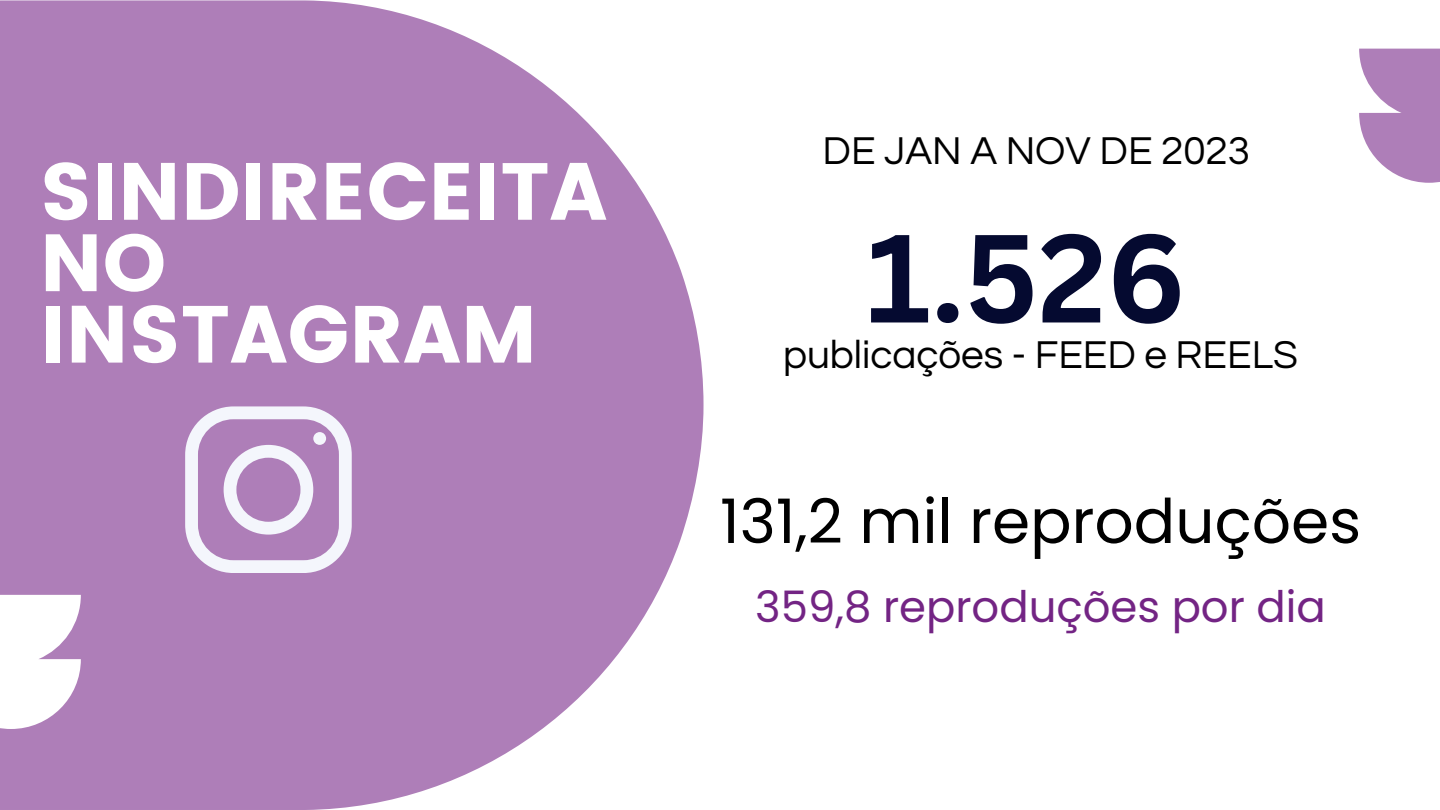
<style>
.page{position:relative;width:1440px;height:810px;background:#fff}
.page>*{position:absolute;margin:0;border:0;box-sizing:border-box;transform-origin:0 0}
.t1{font:700 122.4px "Canva Sans";color:#050a30}
.t2{font:80.8px "Poppins";color:#fff}
.t3{font:61.4px "Poppins";color:#000}
.t4{font:43.4px "Poppins";color:#732484}
.t5{font:40.4px "Questrial";color:#000}
</style>
<div class="page">
<svg style="left:0;top:0;width:704px;height:810px;background:#b78dc0"></svg>
<svg style="left:0;top:595px;width:81px;height:134px"></svg>
<svg style="left:1359px;top:49px;width:81px;height:134px"></svg>
<svg style="left:185px;top:406px;width:167px;height:167px"></svg>
<p class="t2" style="left:40px;top:145px;width:569px">SINDIRECEITA</p>
<p class="t2" style="left:40px;top:216px;width:128px">NO</p>
<p class="t2" style="left:40px;top:287px;width:499px">INSTAGRAM</p>
<p class="t5" style="left:823px;top:131px;width:429px">DE JAN A NOV DE 2023</p>
<p class="t1" style="left:866px;top:192px;width:321px">1.526</p>
<p class="t5" style="left:783px;top:335px;width:516px">publicações - FEED e REELS</p>
<p class="t3" style="left:720px;top:479px;width:643px">131,2 mil reproduções</p>
<p class="t4" style="left:755px;top:577px;width:572px">359,8 reproduções por dia</p>
</div>
